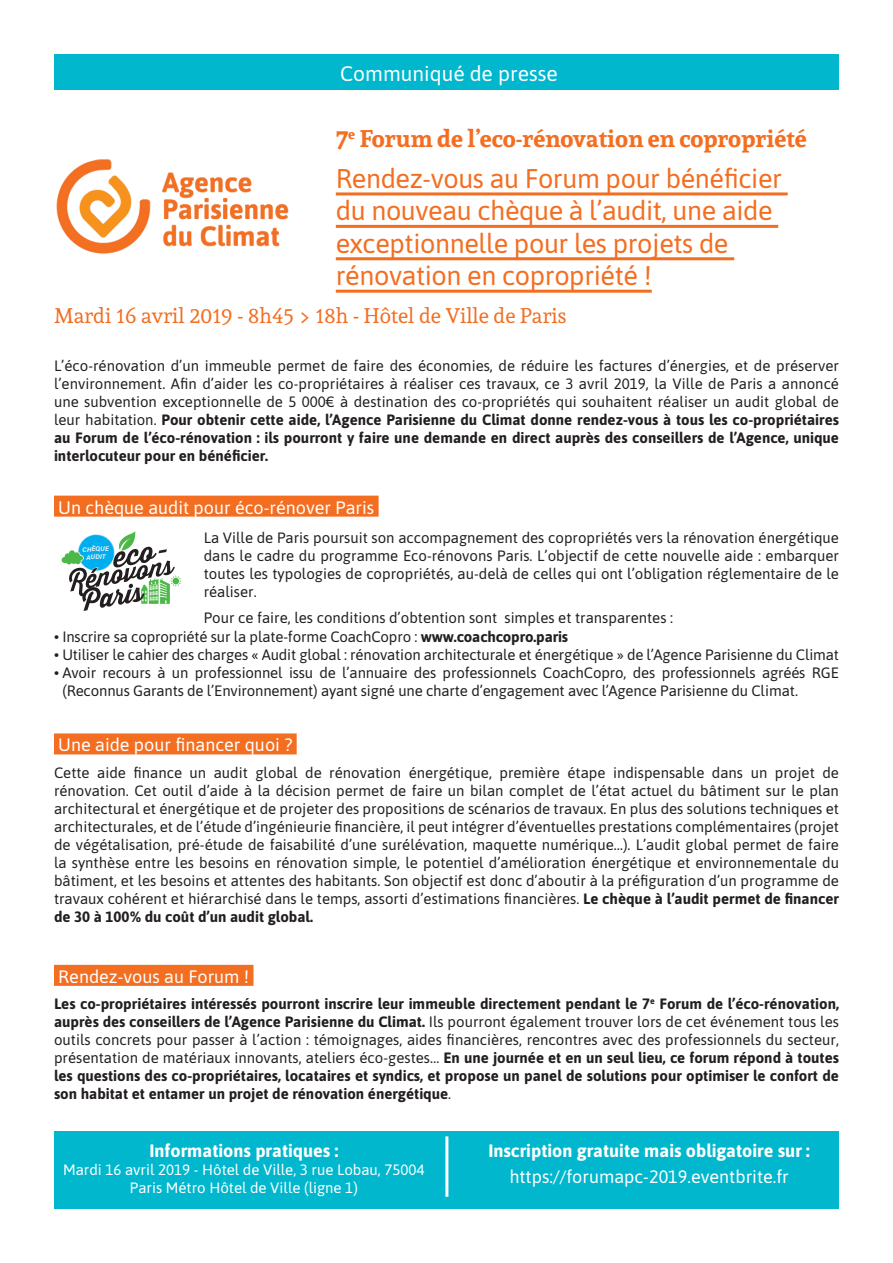
<style>
.page{position:relative;width:893px;height:1263px;background:#fff}
.page>*{position:absolute;margin:0;border:0;box-sizing:border-box;transform-origin:0 0}
.t1{font:27px/32.4px "Asap";letter-spacing:-.015em;color:#f36e21}
.t2{font:700 24px "Andada";color:#f36e21}
.t3{font:21px "Andada";color:#f36e21}
.t4{font:21px "Asap";color:#fff}
.t5{font:18px "Asap";color:#fff}
.t6{font:700 18px "Asap";color:#fff}
.t7{font:15px/18px "Asap";letter-spacing:-.01em;color:#231f20;text-align:justify}
.t8{font:700 15px/18px "Asap";color:#231f20;text-align:justify}
.t9{font:15px/18px "Asap";color:#fff;text-align:center}
.t10{font:italic 700 6.6px/7.9px "Acumin Pro";color:#f2f3f4;text-align:center}
.s1{font-weight:700}
.s2{font-weight:400}
</style>
<div class="page">
<hr style="left:336px;top:192px;width:452px;height:3px;background:#f36e21">
<hr style="left:336px;top:225px;width:442px;height:3px;background:#f36e21">
<hr style="left:336px;top:257px;width:398px;height:3px;background:#f36e21">
<hr style="left:336px;top:290px;width:316px;height:3px;background:#f36e21">
<div style="left:54px;top:496px;width:325px;height:21px;background:#f36e21"></div>
<div style="left:54px;top:733px;width:243px;height:21px;background:#f36e21"></div>
<div style="left:54px;top:965px;width:199px;height:21px;background:#f36e21"></div>
<svg style="left:62px;top:531px;width:120px;height:80px"></svg>
<img style="left:56px;top:159px;width:233px;height:95px">
<div style="left:54px;top:54px;width:785px;height:35px;background:#00b7ce"></div>
<div style="left:54px;top:1132px;width:785px;height:77px;background:#00b7ce"></div>
<hr style="left:445px;top:1136px;width:3px;height:61px;background:#fff">
<p class="t4" style="left:340px;top:60px;width:219px">Communiqué de presse</p>
<p class="t2" style="left:336px;top:122px;width:473px">7<sup>e</sup> Forum de l’eco-rénovation en copropriété</p>
<p class="t1" style="left:336px;top:161px;width:448px">Rendez-vous au Forum pour bénéficier du nouveau chèque à l’audit, une aide exceptionnelle pour les projets de rénovation en copropriété !</p>
<p class="t3" style="left:54px;top:303px;width:514px">Mardi 16 avril 2019 - 8h45 &gt; 18h - Hôtel de Ville de Paris</p>
<p class="t7" style="left:54px;top:356px;width:786px">L’éco-rénovation d’un immeuble permet de faire des économies, de réduire les factures d’énergies, et de préserver l’environnement. Afin d’aider les co-propriétaires à réaliser ces travaux, ce 3 avril 2019, la Ville de Paris a annoncé une subvention exceptionnelle de 5 000€ à destination des co-propriétés qui souhaitent réaliser un audit global de leur habitation. <span class="s1">Pour obtenir cette aide, l’Agence Parisienne du Climat donne rendez-vous à tous les co-propriétaires au Forum de l’éco-rénovation : ils pourront y faire une demande en direct auprès des conseillers de l’Agence, unique interlocuteur pour en bénéficier.</span></p>
<p class="t5" style="left:58px;top:495px;width:317px">Un chèque audit pour éco-rénover Paris</p>
<p class="t10" style="left:82px;top:545px;width:28px;rotate:-3deg">CHÈQUE<br>AUDIT</p>
<p class="t7" style="left:204px;top:528px;width:637px">La Ville de Paris poursuit son accompagnement des copropriétés vers la rénovation énergétique dans le cadre du programme Eco-rénovons Paris. L’objectif de cette nouvelle aide : embarquer toutes les typologies de copropriétés, au-delà de celles qui ont l’obligation réglementaire de le réaliser.</p>
<p class="t7" style="left:204px;top:608px;width:471px">Pour ce faire, les conditions d’obtention sont simples et transparentes :</p>
<p class="t7" style="left:54px;top:626px;width:516px">• Inscrire sa copropriété sur la plate-forme CoachCopro : <span class="s1">www.coachcopro.paris</span></p>
<p class="t7" style="left:54px;top:644px;width:786px">• Utiliser le cahier des charges « Audit global : rénovation architecturale et énergétique » de l’Agence Parisienne du Climat</p>
<p class="t7" style="left:62px;top:662px;width:778px;text-indent:-8px">• Avoir recours à un professionnel issu de l’annuaire des professionnels CoachCopro, des professionnels agréés RGE (Reconnus Garants de l’Environnement) ayant signé une charte d’engagement avec l’Agence Parisienne du Climat.</p>
<p class="t5" style="left:58px;top:733px;width:236px">Une aide pour financer quoi ?</p>
<p class="t7" style="left:54px;top:763px;width:786px">Cette aide finance un audit global de rénovation énergétique, première étape indispensable dans un projet de rénovation. Cet outil d’aide à la décision permet de faire un bilan complet de l’état actuel du bâtiment sur le plan architectural et énergétique et de projeter des propositions de scénarios de travaux. En plus des solutions techniques et architecturales, et de l’étude d’ingénieurie financière, il peut intégrer d’éventuelles prestations complémentaires (projet de végétalisation, pré-étude de faisabilité d’une surélévation, maquette numérique…). L’audit global permet de faire la synthèse entre les besoins en rénovation simple, le potentiel d’amélioration énergétique et environnementale du bâtiment, et les besoins et attentes des habitants. Son objectif est donc d’aboutir à la préfiguration d’un programme de travaux cohérent et hiérarchisé dans le temps, assorti d’estimations financières. <span class="s1">Le chèque à l’audit permet de financer de 30 à 100% du coût d’un audit global.</span></p>
<p class="t5" style="left:58px;top:964px;width:192px">Rendez-vous au Forum !</p>
<p class="t8" style="left:54px;top:994px;width:786px">Les co-propriétaires intéressés pourront inscrire leur immeuble directement pendant le 7<sup>e</sup> Forum de l’éco-rénovation, auprès des conseillers de l’Agence Parisienne du Climat. <span class="s2">Ils pourront également trouver lors de cet événement tous les outils concrets pour passer à l’action : témoignages, aides financières, rencontres avec des professionnels du secteur, présentation de matériaux innovants, ateliers éco-gestes…</span> En une journée et en un seul lieu, ce forum répond à toutes les questions des co-propriétaires, locataires et syndics, et propose un panel de solutions pour optimiser le confort de son habitat et entamer un projet de rénovation énergétique<span class="s2">.</span></p>
<p class="t6" style="left:150px;top:1138px;width:190px">Informations pratiques :</p>
<p class="t9" style="left:63px;top:1160px;width:363px">Mardi 16 avril 2019 - Hôtel de Ville, 3 rue Lobau, 75004<br>Paris Métro Hôtel de Ville (ligne 1)</p>
<p class="t6" style="left:488px;top:1138px;width:323px">Inscription gratuite mais obligatoire sur :</p>
<p class="t5" style="left:509px;top:1164px;width:281px">https://forumapc-2019.eventbrite.fr</p>
</div>
